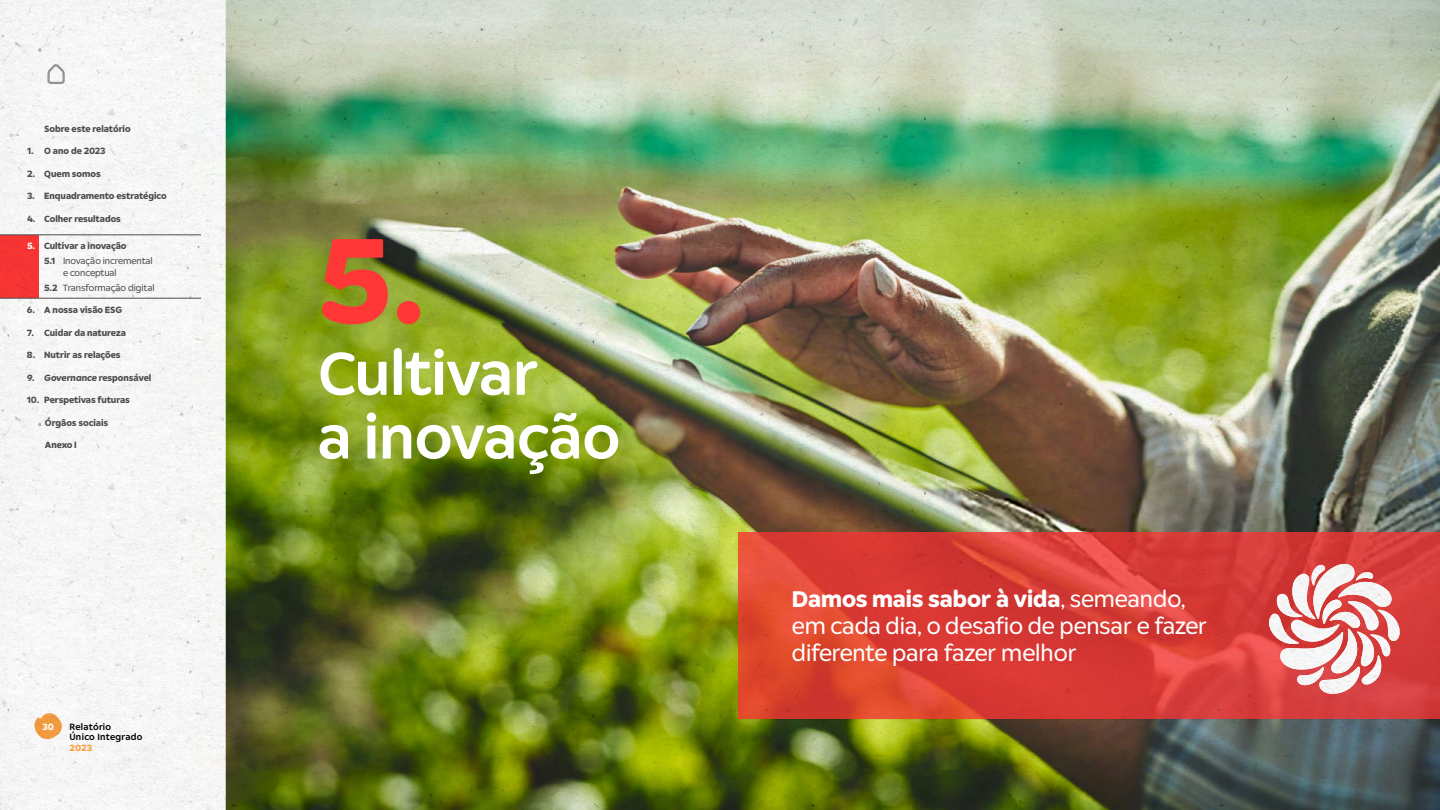
<style>
.page{position:relative;width:1440px;height:810px;background:#fff}
.page>*{position:absolute;margin:0;border:0;box-sizing:border-box;transform-origin:0 0}
.t1{font:700 120px "Sumol Compal Type";color:#ff3736}
.t2{font:500 60px/63.8px "Sumol Compal Type";letter-spacing:-.015em;color:#fff}
.t3{font:22.5px/27px "Sumol Compal Type";letter-spacing:-.02em;color:#fff}
.t4{font:700 9px/15.8px "Sumol Compal Type";letter-spacing:-.01em;color:#4d4d4d}
.t5{font:9px/15px "Sumol Compal Type";letter-spacing:-.02em;color:#4d4d4d}
.t6{font:italic 700 9px "Sumol Compal Type";letter-spacing:-.01em;color:#4d4d4d}
.t7{font:500 9px/10.5px "Sumol Compal Type";letter-spacing:.03em;color:#000}
.t8{font:700 9px "Sumol Compal Type";color:#faa040}
.t9{font:700 9px "Sumol Compal Type";color:#fff}
.s1{color:#fff}
.s2{font-weight:400}
.s3{font-weight:700}
.s4{font-style:normal}
</style>
<div class="page">
<img style="left:0;top:0;width:1440px;height:810px">
<img style="left:738px;top:532px;width:702px;height:187px">
<svg style="left:1269px;top:562px;width:133px;height:132px"></svg>
<img style="left:1269px;top:564px;width:132px;height:111px">
<div style="left:0;top:236px;width:38px;height:62px;background:#f63534"></div>
<hr style="left:0;top:235px;width:201px;height:1px;background:#4d4d4d">
<hr style="left:0;top:298px;width:201px;height:1px;background:#4d4d4d">
<svg style="left:34px;top:713px;width:28px;height:33px"></svg>
<svg style="left:46px;top:62px;width:20px;height:23px"></svg>
<p class="t4" style="left:44px;top:120px;width:88px">Sobre este relatório</p>
<p class="t4" style="left:27px;top:143px;width:80px">1. O ano de 2023</p>
<p class="t4" style="left:27px;top:165px;width:75px">2. Quem somos</p>
<p class="t4" style="left:27px;top:188px;width:141px">3. Enquadramento estratégico</p>
<p class="t4" style="left:27px;top:210px;width:96px">4. Colher resultados</p>
<p class="t4" style="left:44px;top:237px;width:110px;text-indent:-17px"><span class="s1">5.</span> Cultivar a inovação<br>5.1 <span class="s2">Inovação incremental</span></p>
<p class="t5" style="left:44px;top:265px;width:112px;text-indent:19px">e conceptual<br><span class="s3">5.2</span> Transformação digital</p>
<p class="t4" style="left:27px;top:302px;width:97px">6. A nossa visão ESG</p>
<p class="t4" style="left:27px;top:324px;width:101px">7. Cuidar da natureza</p>
<p class="t4" style="left:27px;top:347px;width:95px">8. Nutrir as relações</p>
<p class="t6" style="left:27px;top:371px;width:126px">9. Governance <span class="s4">responsável</span></p>
<p class="t4" style="left:27px;top:392px;width:105px">10. Perspetivas futuras</p>
<p class="t4" style="left:45px;top:414px;width:65px">Órgãos sociais</p>
<p class="t4" style="left:45px;top:437px;width:33px">Anexo I</p>
<p class="t9" style="left:42px;top:720px;width:13px">30</p>
<p class="t7" style="left:69px;top:721px;width:75px">Relatório<br>Único Integrado</p>
<p class="t8" style="left:69px;top:741px;width:24px">2023</p>
<h1 class="t1" style="left:318px;top:196px;width:110px">5.</h1>
<h2 class="t2" style="left:318px;top:340px;width:304px">Cultivar<br>a inovação</h2>
<h3 class="t3" style="left:792px;top:585px;width:417px"><span class="s3">Damos mais sabor à vida</span>, semeando, em cada dia, o desafio de pensar e fazer diferente para fazer melhor</h3>
</div>
